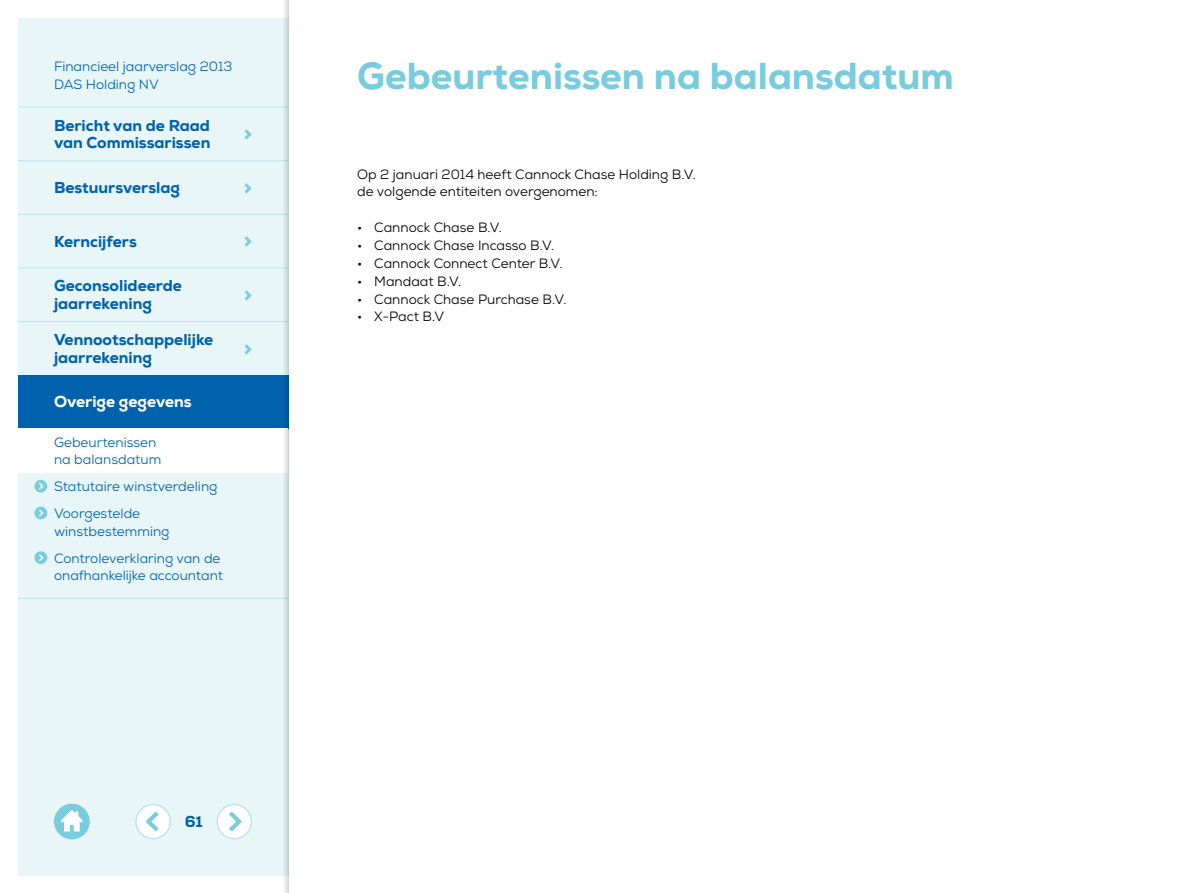
<style>
.page{position:relative;width:1191px;height:893px;background:#fff}
.page>*{position:absolute;margin:0;border:0;box-sizing:border-box;transform-origin:0 0}
.t1{font:800 37.5px "Nexa";color:#78ccdd}
.t2{font:800 21px "Nexa";color:#78ccdd}
.t3{font:800 15.75px/17.9px "Nexa";color:#0062ac}
.t4{font:800 15.75px "Nexa";color:#fff}
.t5{font:13.5px/17.9px "Nexa";color:#000}
.t6{font:13.5px/17.9px "Nexa";color:#0062ac}
</style>
<div class="page">
<div style="left:18px;top:18px;width:270px;height:857px;background:#e8f6f8"></div>
<div style="left:18px;top:375px;width:270px;height:54px;background:#0062ac"></div>
<hr style="left:18px;top:267px;width:270px;height:1px;background:#bee4ec">
<hr style="left:18px;top:321px;width:270px;height:1px;background:#bee4ec">
<hr style="left:18px;top:598px;width:270px;height:1px;background:#bee4ec">
<hr style="left:18px;top:214px;width:270px;height:1px;background:#bee4ec">
<hr style="left:18px;top:160px;width:270px;height:1px;background:#bee4ec">
<div style="left:10px;top:429px;width:278px;height:44px;background:#fff"></div>
<hr style="left:18px;top:107px;width:270px;height:1px;background:#bee4ec">
<div style="left:217px;top:804px;width:34px;height:35px;background:#fff;border-radius:50%"></div>
<div style="left:216px;top:804px;width:36px;height:35px;border:2px solid #bee4ec;border-radius:50%"></div>
<svg style="left:229px;top:811px;width:13px;height:20px"></svg>
<div style="left:136px;top:804px;width:34px;height:35px;background:#fff;border-radius:50%"></div>
<div style="left:135px;top:804px;width:36px;height:35px;border:2px solid #bee4ec;border-radius:50%"></div>
<svg style="left:146px;top:811px;width:13px;height:20px"></svg>
<div style="left:54px;top:804px;width:36px;height:35px;background:#78ccdd;border-radius:50%"></div>
<svg style="left:61px;top:810px;width:22px;height:21px"></svg>
<div style="left:34px;top:480px;width:13px;height:13px;background:#78ccdd;border-radius:50%"></div>
<svg style="left:39px;top:483px;width:4px;height:7px"></svg>
<div style="left:34px;top:507px;width:13px;height:12px;background:#78ccdd;border-radius:50%"></div>
<svg style="left:39px;top:509px;width:4px;height:8px"></svg>
<div style="left:34px;top:551px;width:13px;height:13px;background:#78ccdd;border-radius:50%"></div>
<svg style="left:39px;top:554px;width:4px;height:7px"></svg>
<svg style="left:282px;top:0;width:6px;height:893px"></svg>
<p class="t6" style="left:54px;top:58px;width:180px">Financieel jaarverslag 2013<br>DAS Holding NV</p>
<p class="t3" style="left:54px;top:116px;width:158px">Bericht van de Raad van Commissarissen</p>
<h2 class="t2" style="left:243px;top:121px;width:10px">&gt;</h2>
<p class="t3" style="left:54px;top:179px;width:128px">Bestuursverslag</p>
<p class="t3" style="left:54px;top:232px;width:84px">Kerncijfers</p>
<p class="t3" style="left:54px;top:277px;width:129px">Geconsolideerde jaarrekening</p>
<p class="t3" style="left:54px;top:330px;width:161px">Vennootschappelijke jaarrekening</p>
<p class="t4" style="left:54px;top:392px;width:139px">Overige gegevens</p>
<p class="t6" style="left:54px;top:433px;width:109px">Gebeurtenissen na balansdatum</p>
<p class="t6" style="left:54px;top:473px;width:165px;line-height:26.8px">Statutaire winstverdeling<br>Voorgestelde</p>
<p class="t6" style="left:54px;top:518px;width:168px;line-height:26.8px">winstbestemming<br>Controleverklaring van de</p>
<p class="t6" style="left:54px;top:567px;width:170px">onafhankelijke accountant</p>
<h2 class="t2" style="left:243px;top:174px;width:10px">&gt;</h2>
<h2 class="t2" style="left:243px;top:228px;width:10px">&gt;</h2>
<h2 class="t2" style="left:243px;top:281px;width:10px">&gt;</h2>
<h2 class="t2" style="left:243px;top:335px;width:10px">&gt;</h2>
<p class="t3" style="left:185px;top:813px;width:20px">61</p>
<h1 class="t1" style="left:357px;top:52px;width:598px">Gebeurtenissen na balansdatum</h1>
<p class="t5" style="left:357px;top:165px;width:340px">Op 2 januari 2014 heeft Cannock Chase Holding B.V. de volgende entiteiten overgenomen:</p>
<p class="t5" style="left:357px;top:219px;width:146px">• Cannock Chase B.V.</p>
<p class="t5" style="left:357px;top:236px;width:198px">• Cannock Chase Incasso B.V.</p>
<p class="t5" style="left:357px;top:254px;width:207px">• Cannock Connect Center B.V.</p>
<p class="t5" style="left:357px;top:272px;width:105px">• Mandaat B.V.</p>
<p class="t5" style="left:357px;top:290px;width:211px">• Cannock Chase Purchase B.V.</p>
<p class="t5" style="left:357px;top:308px;width:88px">• X-Pact B.V</p>
</div>
